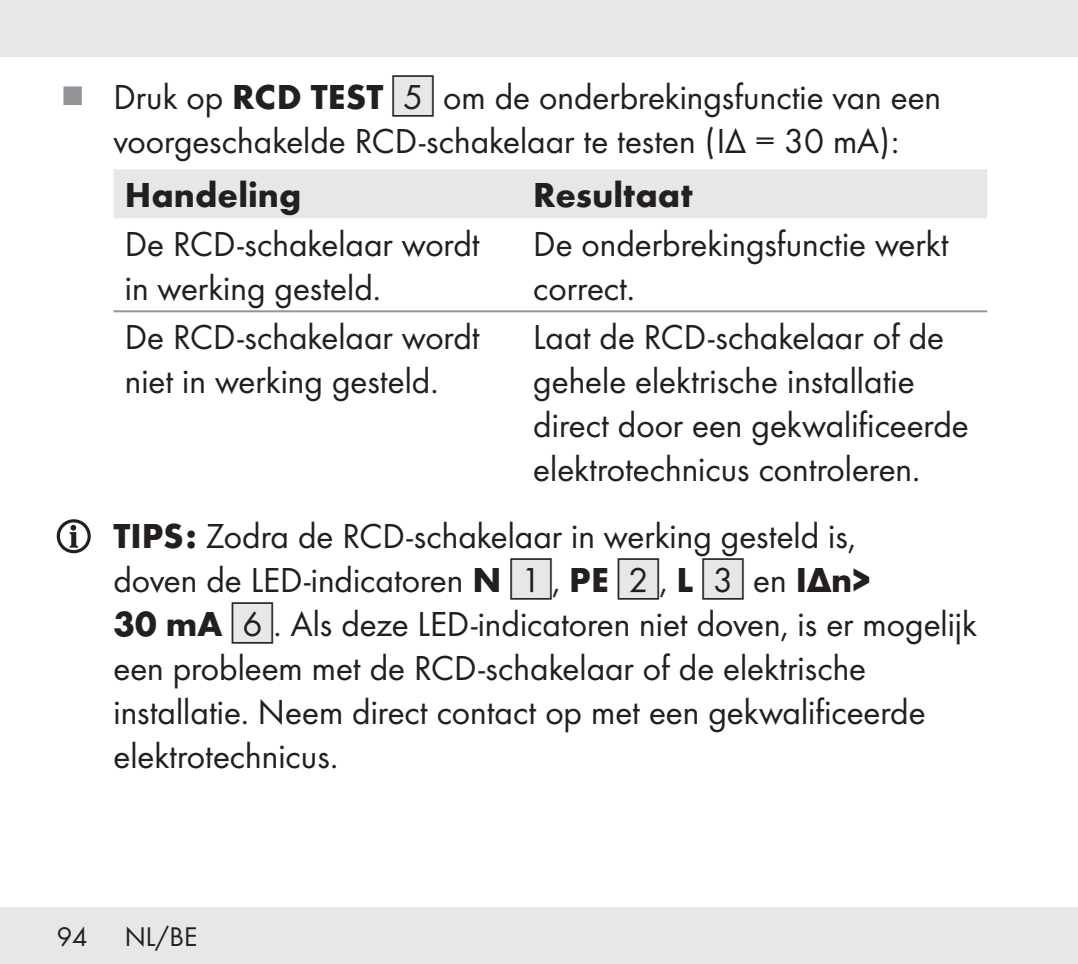
<style>
.page{position:relative;width:1078px;height:964px;background:#fff}
.page>*{position:absolute;margin:0;border:0;box-sizing:border-box;transform-origin:0 0}
.Indent_SB{font:36px/44px "Futura Boo";color:#231f20}
.Body{font:36px/44px "Futura Boo";color:#231f20}
.Headline__Table{font:700 36px "Futura";color:#231f20}
.t1{font:28px "Futura Boo";color:#231f20}
.s1{font-family:"Futura";font-weight:700}
.s2{font-family:"IMP Lidl Num Box";font-size:31.6px;color:#e6e7e9}
.s3{font-family:"IMP Lidl Num Box";font-size:31.6px}
</style>
<div class="page">
<div style="left:0;top:907px;width:1077px;height:57px;background:#e6e7e9"></div>
<div style="left:0;top:0;width:1077px;height:57px;background:#e6e7e9"></div>
<div style="left:113px;top:169px;width:873px;height:49px;background:#e6e7e9"></div>
<hr style="left:113px;top:310px;width:409px;height:2px;background:#939598">
<hr style="left:522px;top:310px;width:464px;height:2px;background:#939598">
<svg style="left:58px;top:521px;width:31px;height:31px"></svg>
<div style="left:57px;top:519px;width:34px;height:34px;border:3px solid #231f20;border-radius:50%"></div>
<svg style="left:69px;top:525px;width:9px;height:22px"></svg>
<p class="Indent_SB" style="left:113px;top:73px;width:829px">Druk op <span class="s1">RCD TEST</span> <span class="s2">[</span><span class="s3">5]</span> om de onderbrekingsfunctie van een voorgeschakelde RCD-schakelaar te testen (IΔ = 30 mA):</p>
<p class="Headline__Table" style="left:125px;top:168px;width:178px">Handeling</p>
<p class="Headline__Table" style="left:533px;top:168px;width:161px">Resultaat</p>
<p class="Body" style="left:125px;top:220px;width:356px">De RCD-schakelaar wordt in werking gesteld.</p>
<p class="Body" style="left:533px;top:220px;width:417px">De onderbrekingsfunctie werkt correct.</p>
<p class="Body" style="left:125px;top:313px;width:356px">De RCD-schakelaar wordt niet in werking gesteld.</p>
<p class="Body" style="left:533px;top:313px;width:437px">Laat de RCD-schakelaar of de gehele elektrische installatie direct door een gekwalificeerde elektrotechnicus controleren.</p>
<p class="Indent_SB" style="left:113px;top:512px;width:864px"><span class="s1">TIPS:</span> Zodra de RCD-schakelaar in werking gesteld is,<br>doven de LED-indicatoren <span class="s1">N</span> <span class="s2">[</span><span class="s3">1]</span>, <span class="s1">PE</span> <span class="s2">[</span><span class="s3">2]</span>, <span class="s1">L</span> <span class="s2">[</span><span class="s3">3]</span> en <span class="s1">IΔn&gt;<br>30 mA</span> <span class="s2">[</span><span class="s3">6]</span>. Als deze LED-indicatoren niet doven, is er mogelijk een probleem met de RCD-schakelaar of de elektrische installatie. Neem direct contact op met een gekwalificeerde elektrotechnicus.</p>
<p class="t1" style="left:57px;top:917px;width:32px">94</p>
<p class="t1" style="left:125px;top:917px;width:74px">NL/BE</p>
</div>
